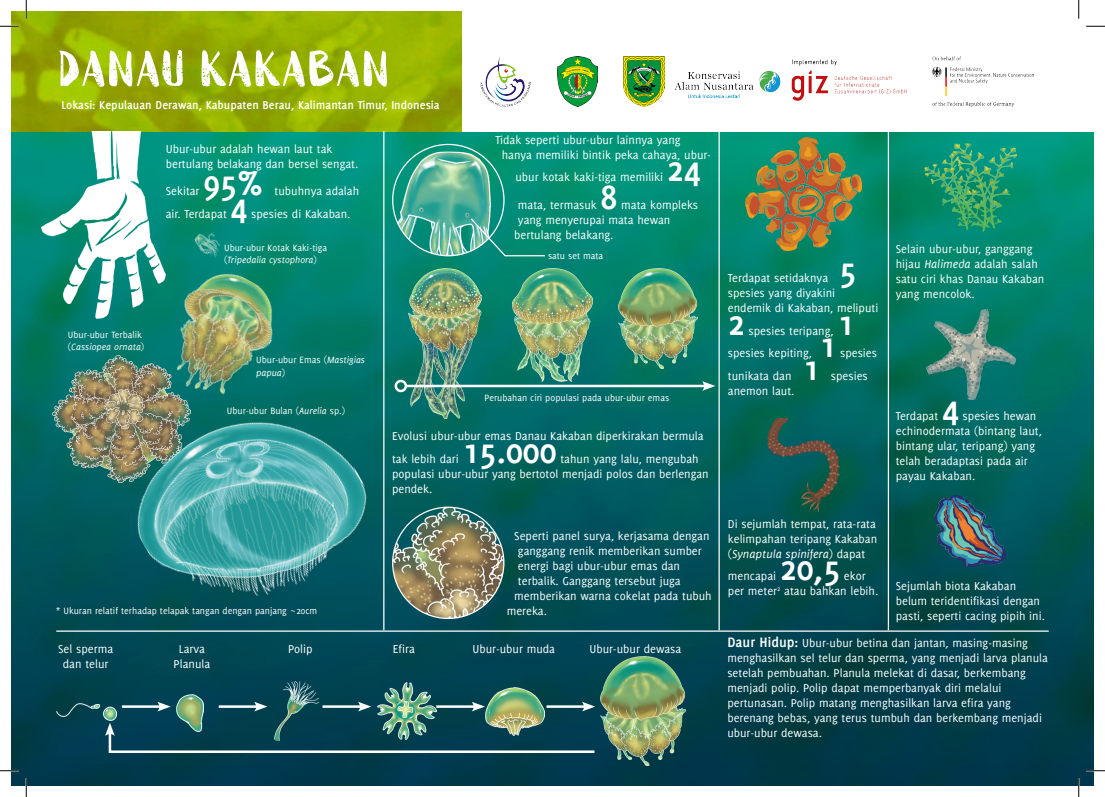
<style>
.page{position:relative;width:1105px;height:797px;background:#fff}
.page>*{position:absolute;margin:0;border:0;box-sizing:border-box;transform-origin:0 0}
.Topic_Title{font:65px "HAMMOCK Rough Poster";color:#fff}
.Body_Text{font:700 37.5px "Delicious";color:#fff}
.Body_Text-2{font:12.5px/15px "Delicious";color:#fff}
.Body_Text-3{font:700 12.5px "Delicious";color:#fff}
.Body_Text-4{font:10px/12px "Delicious";color:#fff}
.s1{font-style:italic}
.s2{font-weight:700;font-size:15px}
</style>
<div class="page">
<img style="left:11px;top:131px;width:1083px;height:654px">
<img style="left:11px;top:11px;width:451px;height:120px">
<img style="left:52px;top:355px;width:97px;height:127px">
<img style="left:41px;top:131px;width:125px;height:188px">
<img style="left:110px;top:376px;width:281px;height:265px">
<img style="left:149px;top:258px;width:143px;height:153px">
<img style="left:191px;top:227px;width:36px;height:34px">
<img style="left:176px;top:694px;width:28px;height:28px">
<img style="left:56px;top:703px;width:61px;height:17px">
<img style="left:275px;top:681px;width:44px;height:41px">
<img style="left:377px;top:682px;width:59px;height:40px">
<img style="left:486px;top:687px;width:59px;height:35px">
<img style="left:601px;top:656px;width:85px;height:109px">
<img style="left:745px;top:137px;width:117px;height:113px">
<img style="left:393px;top:151px;width:111px;height:105px">
<img style="left:926px;top:306px;width:90px;height:94px">
<img style="left:934px;top:495px;width:71px;height:71px">
<img style="left:393px;top:507px;width:111px;height:111px;border-radius:56px">
<img style="left:767px;top:419px;width:73px;height:92px">
<img style="left:409px;top:269px;width:72px;height:150px">
<img style="left:513px;top:269px;width:79px;height:112px">
<img style="left:619px;top:269px;width:78px;height:100px">
<img style="left:923px;top:144px;width:96px;height:87px">
<hr style="left:56px;top:630px;width:993px;height:1px;background:#fff">
<hr style="left:383px;top:131px;width:1px;height:499px;background:#fff">
<hr style="left:718px;top:131px;width:2px;height:499px;background:#fff">
<hr style="left:888px;top:131px;width:1px;height:499px;background:#fff">
<hr style="left:122px;top:705px;width:40px;height:3px;background:#fff">
<svg style="left:157px;top:701px;width:14px;height:10px"></svg>
<hr style="left:219px;top:705px;width:40px;height:3px;background:#fff">
<svg style="left:254px;top:701px;width:13px;height:10px"></svg>
<hr style="left:322px;top:705px;width:41px;height:3px;background:#fff">
<svg style="left:358px;top:701px;width:13px;height:10px"></svg>
<hr style="left:436px;top:705px;width:40px;height:3px;background:#fff">
<svg style="left:472px;top:701px;width:13px;height:10px"></svg>
<hr style="left:546px;top:705px;width:41px;height:3px;background:#fff">
<svg style="left:582px;top:701px;width:13px;height:10px"></svg>
<svg style="left:105px;top:722px;width:492px;height:32px;background:#1f5461"></svg>
<hr style="left:406px;top:385px;width:301px;height:2px;background:#fff">
<div style="left:395px;top:380px;width:12px;height:12px;border:2px solid #fff;border-radius:50%"></div>
<svg style="left:702px;top:381px;width:13px;height:10px"></svg>
<svg style="left:469px;top:217px;width:77px;height:40px;background:#229985"></svg>
<img style="left:481px;top:57px;width:49px;height:49px">
<img style="left:557px;top:56px;width:41px;height:50px">
<img style="left:623px;top:56px;width:31px;height:50px">
<img style="left:802px;top:60px;width:105px;height:39px">
<img style="left:931px;top:56px;width:102px;height:50px">
<svg style="left:0;top:25px;width:19px;height:2px"></svg>
<svg style="left:1086px;top:25px;width:19px;height:2px"></svg>
<svg style="left:0;top:770px;width:19px;height:1px"></svg>
<svg style="left:1086px;top:770px;width:19px;height:1px"></svg>
<svg style="left:25px;top:0;width:2px;height:19px"></svg>
<svg style="left:25px;top:778px;width:2px;height:19px"></svg>
<svg style="left:1078px;top:0;width:1px;height:19px"></svg>
<svg style="left:1078px;top:778px;width:1px;height:19px"></svg>
<img style="left:654px;top:56px;width:148px;height:47px">
<p class="Topic_Title" style="left:56px;top:40px;width:335px">Danau Kakaban</p>
<p class="Body_Text-3" style="left:62px;top:98px;width:380px">Lokasi: Kepulauan Derawan, Kabupaten Berau, Kalimantan Timur, Indonesia</p>
<p class="Body_Text-2" style="left:166px;top:141px;width:194px">Ubur-ubur adalah hewan laut tak bertulang belakang dan bersel sengat.</p>
<p class="Body_Text-2" style="left:166px;top:183px;width:35px">Sekitar</p>
<p class="Body_Text" style="left:203px;top:161px;width:61px">95%</p>
<p class="Body_Text-2" style="left:275px;top:183px;width:86px">tubuhnya adalah</p>
<p class="Body_Text-2" style="left:166px;top:206px;width:63px">air. Terdapat</p>
<p class="Body_Text" style="left:231px;top:184px;width:18px">4</p>
<p class="Body_Text-2" style="left:251px;top:206px;width:101px">spesies di Kakaban.</p>
<p class="Body_Text-4" style="left:68px;top:329px;width:78px">Ubur-ubur Terbalik (<span class="s1">Cassiopea ornata</span>)</p>
<p class="Body_Text-4" style="left:224px;top:241px;width:104px">Ubur-ubur Kotak Kaki-tiga (<span class="s1">Tripedalia cystophora</span>)</p>
<p class="Body_Text-4" style="left:256px;top:354px;width:110px">Ubur-ubur Emas (<span class="s1">Mastigias papua</span>)</p>
<p class="Body_Text-4" style="left:227px;top:404px;width:120px">Ubur-ubur Bulan (<span class="s1">Aurelia</span> sp.)</p>
<p class="Body_Text-2" style="left:502px;top:132px;width:211px;text-indent:-6px">Tidak seperti ubur-ubur lainnya yang hanya memiliki bintik peka cahaya, ubur-</p>
<p class="Body_Text-2" style="left:515px;top:169px;width:149px">ubur kotak kaki-tiga memiliki</p>
<p class="Body_Text" style="left:667px;top:148px;width:35px">24</p>
<p class="Body_Text-2" style="left:518px;top:197px;width:80px">mata, termasuk</p>
<p class="Body_Text" style="left:601px;top:175px;width:18px">8</p>
<p class="Body_Text-2" style="left:621px;top:197px;width:78px">mata kompleks</p>
<p class="Body_Text-2" style="left:518px;top:212px;width:154px">yang menyerupai mata hewan</p>
<p class="Body_Text-2" style="left:514px;top:227px;width:101px">bertulang belakang.</p>
<p class="Body_Text-4" style="left:548px;top:250px;width:57px">satu set mata</p>
<p class="Body_Text-4" style="left:485px;top:391px;width:186px">Perubahan ciri populasi pada ubur-ubur emas</p>
<p class="Body_Text-4" style="left:56px;top:604px;width:263px">* Ukuran relatif terhadap telapak tangan dengan panjang ~20cm</p>
<p class="Body_Text-2" style="left:392px;top:424px;width:313px;line-height:22.5px">Evolusi ubur-ubur emas Danau Kakaban diperkirakan bermula tak lebih dari</p>
<p class="Body_Text" style="left:463px;top:429px;width:96px">15.000</p>
<p class="Body_Text-2" style="left:392px;top:451px;width:318px;text-indent:168px">tahun yang lalu, mengubah populasi ubur-ubur yang bertotol menjadi polos dan berlengan pendek.</p>
<p class="Body_Text-2" style="left:514px;top:528px;width:197px">Seperti panel surya, kerjasama dengan</p>
<p class="Body_Text-2" style="left:518px;top:543px;width:185px">ganggang renik memberikan sumber</p>
<p class="Body_Text-2" style="left:518px;top:558px;width:164px">energi bagi ubur-ubur emas dan</p>
<p class="Body_Text-2" style="left:518px;top:573px;width:164px">terbalik. Ganggang tersebut juga</p>
<p class="Body_Text-2" style="left:514px;top:588px;width:199px">memberikan warna cokelat pada tubuh</p>
<p class="Body_Text-2" style="left:507px;top:603px;width:42px">mereka.</p>
<p class="Body_Text-2" style="left:58px;top:641px;width:57px;text-align:center">Sel sperma dan telur</p>
<p class="Body_Text-2" style="left:174px;top:641px;width:38px;text-align:center">Larva<br>Planula</p>
<p class="Body_Text-2" style="left:288px;top:641px;width:26px">Polip</p>
<p class="Body_Text-2" style="left:393px;top:641px;width:24px">Efira</p>
<p class="Body_Text-2" style="left:472px;top:641px;width:84px">Ubur-ubur muda</p>
<p class="Body_Text-2" style="left:589px;top:641px;width:93px">Ubur-ubur dewasa</p>
<p class="Body_Text-2" style="left:728px;top:271px;width:102px">Terdapat setidaknya</p>
<p class="Body_Text" style="left:839px;top:249px;width:18px">5</p>
<p class="Body_Text-2" style="left:728px;top:286px;width:152px">spesies yang diyakini endemik di Kakaban, meliputi</p>
<p class="Body_Text" style="left:728px;top:301px;width:18px">2</p>
<p class="Body_Text-2" style="left:748px;top:323px;width:87px">spesies teripang,</p>
<p class="Body_Text" style="left:837px;top:301px;width:18px">1</p>
<p class="Body_Text-2" style="left:728px;top:346px;width:86px">spesies kepiting,</p>
<p class="Body_Text" style="left:819px;top:324px;width:18px">1</p>
<p class="Body_Text-2" style="left:840px;top:346px;width:38px">spesies</p>
<p class="Body_Text-2" style="left:728px;top:368px;width:65px">tunikata dan</p>
<p class="Body_Text" style="left:803px;top:346px;width:18px">1</p>
<p class="Body_Text-2" style="left:831px;top:368px;width:38px">spesies</p>
<p class="Body_Text-2" style="left:728px;top:383px;width:68px">anemon laut.</p>
<p class="Body_Text-2" style="left:728px;top:516px;width:151px;text-align:justify">Di sejumlah tempat, rata-rata kelimpahan teripang Kakaban (<span class="s1">Synaptula spinifera</span>) dapat</p>
<p class="Body_Text-2" style="left:728px;top:568px;width:50px">mencapai</p>
<p class="Body_Text" style="left:780px;top:546px;width:62px">20,5</p>
<p class="Body_Text-2" style="left:728px;top:568px;width:152px;text-indent:116px">ekor per meter<sup>2</sup> atau bahkan lebih.</p>
<p class="Body_Text-2" style="left:896px;top:241px;width:150px">Selain ubur-ubur, ganggang hijau <span class="s1">Halimeda</span> adalah salah satu ciri khas Danau Kakaban yang mencolok.</p>
<p class="Body_Text-2" style="left:896px;top:408px;width:44px">Terdapat</p>
<p class="Body_Text" style="left:942px;top:386px;width:18px">4</p>
<p class="Body_Text-2" style="left:896px;top:408px;width:148px;text-indent:67px">spesies hewan echinodermata (bintang laut, bintang ular, teripang) yang telah beradaptasi pada air payau Kakaban.</p>
<p class="Body_Text-2" style="left:896px;top:578px;width:151px">Sejumlah biota Kakaban belum teridentifikasi dengan pasti, seperti cacing pipih ini.</p>
<p class="Body_Text-2" style="left:727px;top:635px;width:322px"><span class="s2">Daur Hidup:</span> Ubur-ubur betina dan jantan, masing-masing menghasilkan sel telur dan sperma, yang menjadi larva planula setelah pembuahan. Planula melekat di dasar, berkembang menjadi polip. Polip dapat memperbanyak diri melalui pertunasan. Polip matang menghasilkan larva efira yang berenang bebas, yang terus tumbuh dan berkembang menjadi ubur-ubur dewasa.</p>
</div>
